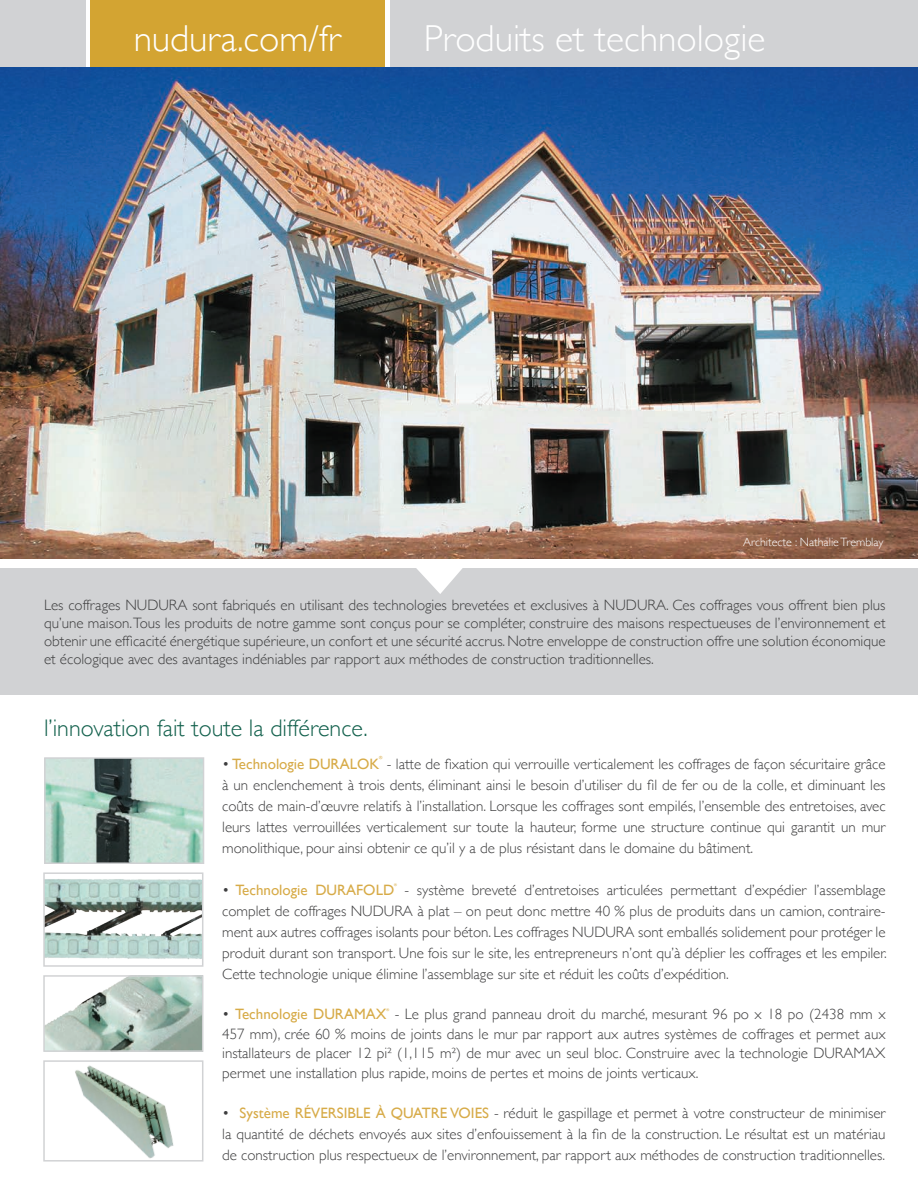
<style>
.page{position:relative;width:918px;height:1188px;background:#fff}
.page>*{position:absolute;margin:0;border:0;box-sizing:border-box;transform-origin:0 0}
.t1{font:300 37.5px "Gill Sans";color:#fff}
.t2{font:300 24px "Gill Sans";color:#13614d}
.t3{font:300 15px/21px "Gill Sans";color:#3e3e3f;text-align:justify}
.t4{font:15px "Gill Sans";color:#d7ab48}
.t5{font:300 12px "Gill Sans";color:#fff}
.t6{font:4.5px "Gill Sans";color:#d7ab48}
.t7{font:3.75px "Gill Sans";color:#d7ab48}
.s1{font-weight:300;color:#3e3e3f}
.s2{font-weight:400;color:#d7ab48}
</style>
<div class="page">
<div style="left:390px;top:0;width:528px;height:73px;background:#d1d2d4"></div>
<div style="left:91px;top:0;width:294px;height:73px;background:#d3a432"></div>
<div style="left:0;top:0;width:86px;height:73px;background:#d1d2d4"></div>
<div style="left:0;top:568px;width:918px;height:126px;background:#d1d2d4"></div>
<svg style="left:410px;top:558px;width:59px;height:36px"></svg>
<img style="left:0;top:68px;width:918px;height:490px">
<img style="left:46px;top:759px;width:156px;height:103px">
<div style="left:44px;top:757px;width:160px;height:107px;border:1px solid #d1d2d4"></div>
<img style="left:45px;top:879px;width:156px;height:80px">
<div style="left:43px;top:872px;width:160px;height:95px;border:1px solid #d1d2d4"></div>
<img style="left:45px;top:977px;width:156px;height:73px">
<div style="left:43px;top:975px;width:160px;height:77px;border:1px solid #d1d2d4"></div>
<img style="left:75px;top:1065px;width:99px;height:94px">
<div style="left:43px;top:1060px;width:160px;height:102px;border:1px solid #d1d2d4"></div>
<h1 class="t1" style="left:134px;top:9px;width:208px">nudura.com/fr</h1>
<h1 class="t1" style="left:424px;top:9px;width:343px">Produits et technologie</h1>
<p class="t5" style="left:743px;top:533px;width:142px">Architecte : Nathalie Tremblay</p>
<p class="t3" style="left:44px;top:595px;width:843px;line-height:18px">Les coffrages NUDURA sont fabriqués en utilisant des technologies brevetées et exclusives à NUDURA. Ces coffrages vous offrent bien plus qu’une maison. Tous les produits de notre gamme sont conçus pour se compléter, construire des maisons respectueuses de l’environnement et obtenir une efficacité énergétique supérieure, un confort et une sécurité accrus. Notre enveloppe de construction offre une solution économique et écologique avec des avantages indéniables par rapport aux méthodes de construction traditionnelles.</p>
<h2 class="t2" style="left:44px;top:709px;width:325px">l’innovation fait toute la différence.</h2>
<p class="t4" style="left:222px;top:755px;width:158px"><span class="s1">•</span> Technologie DURALOK</p>
<p class="t6" style="left:379px;top:755px;width:5px">®</p>
<p class="t3" style="left:222px;top:753px;width:665px;text-indent:165px">- latte de fixation qui verrouille verticalement les coffrages de façon sécuritaire grâce à un enclenchement à trois dents, éliminant ainsi le besoin d’utiliser du fil de fer ou de la colle, et diminuant les coûts de main-d’œuvre relatifs à l’installation. Lorsque les coffrages sont empilés, l’ensemble des entretoises, avec leurs lattes verrouillées verticalement sur toute la hauteur, forme une structure continue qui garantit un mur monolithique, pour ainsi obtenir ce qu’il y a de plus résistant dans le domaine du bâtiment.</p>
<p class="t4" style="left:222px;top:881px;width:174px"><span class="s1">•</span> Technologie DURAFOLD</p>
<p class="t7" style="left:394px;top:883px;width:4px">®</p>
<p class="t3" style="left:222px;top:879px;width:666px;text-indent:182px">- système breveté d’entretoises articulées permettant d’expédier l’assemblage complet de coffrages NUDURA à plat – on peut donc mettre 40 % plus de produits dans un camion, contraire&shy;ment aux autres coffrages isolants pour béton. Les coffrages NUDURA sont emballés solidement pour protéger le produit durant son transport. Une fois sur le site, les entrepreneurs n’ont qu’à déplier les coffrages et les empiler.<br>Cette technologie unique élimine l’assemblage sur site et réduit les coûts d’expédition.</p>
<p class="t4" style="left:222px;top:1005px;width:166px"><span class="s1">•</span> Technologie DURAMAX</p>
<p class="t7" style="left:386px;top:1007px;width:4px">®</p>
<p class="t3" style="left:222px;top:1004px;width:665px;line-height:19.5px;text-indent:172px">- Le plus grand panneau droit du marché, mesurant 96 po x 18 po (2438 mm x 457 mm), crée 60 % moins de joints dans le mur par rapport aux autres systèmes de coffrages et permet aux installateurs de placer 12 pi² (1,115 m²) de mur avec un seul bloc. Construire avec la technologie DURAMAX permet une installation plus rapide, moins de pertes et moins de joints verticaux.</p>
<p class="t3" style="left:222px;top:1102px;width:665px">• <span class="s2">Système RÉVERSIBLE À QUATRE VOIES</span> - réduit le gaspillage et permet à votre constructeur de minimiser la quantité de déchets envoyés aux sites d’enfouissement à la fin de la construction. Le résultat est un matériau de construction plus respectueux de l’environnement, par rapport aux méthodes de construction traditionnelles.</p>
</div>
